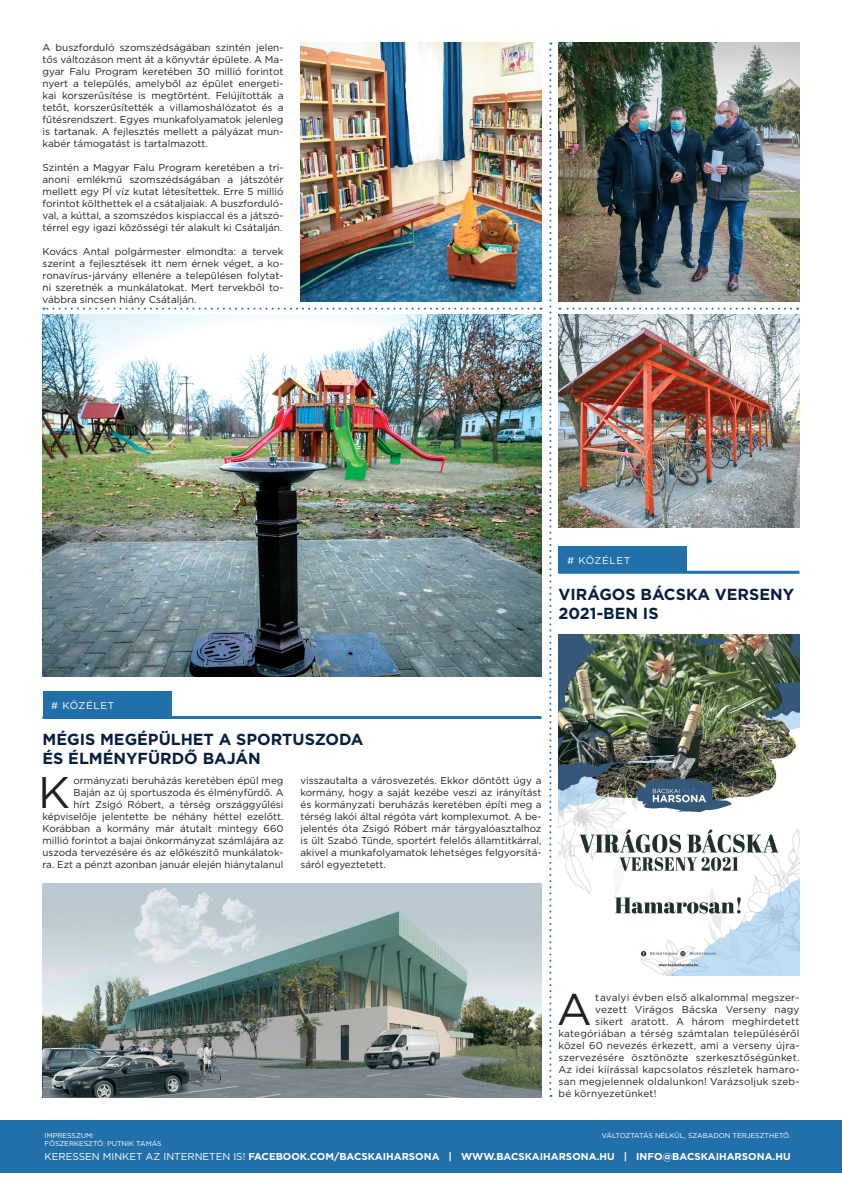
<style>
.page{position:relative;width:842px;height:1191px;background:#fff}
.page>*{position:absolute;margin:0;border:0;box-sizing:border-box;transform-origin:0 0}
.t1{font:44.3px "Gotham";color:#231f20}
.t2{font:700 16px/19.2px "Gotham";color:#061f3f}
.t3{font:10px/12px "Gotham";color:#231f20;text-align:justify}
.t4{font:10px "Gotham";letter-spacing:.02em;color:#231f20}
.t5{font:700 10px "Gotham";color:#fff}
.t6{font:10px "Gotham";letter-spacing:.07em;color:#fff}
.t7{font:7px/8.4px "Gotham";color:#fff}
.s1{font-weight:400}
</style>
<div class="page">
<div style="left:43px;top:692px;width:128px;height:26px;background:#2270aa"></div>
<hr style="left:43px;top:716px;width:498px;height:3px;background:#2270aa">
<div style="left:0;top:1120px;width:842px;height:52px;background:#2270aa"></div>
<div style="left:558px;top:546px;width:129px;height:27px;background:#2270aa"></div>
<hr style="left:558px;top:571px;width:241px;height:3px;background:#2270aa">
<img style="left:559px;top:635px;width:240px;height:340px">
<img style="left:43px;top:883px;width:498px;height:214px">
<svg style="left:549px;top:43px;width:2px;height:1054px"></svg>
<svg style="left:44px;top:308px;width:490px;height:2px"></svg>
<svg style="left:559px;top:308px;width:232px;height:2px"></svg>
<img style="left:558px;top:315px;width:241px;height:212px">
<img style="left:43px;top:315px;width:498px;height:361px">
<img style="left:558px;top:43px;width:241px;height:259px">
<img style="left:300px;top:43px;width:241px;height:259px">
<p class="t3" style="left:43px;top:41px;width:242px">A buszforduló szomszédságában szintén jelen&shy;tős változáson ment át a könyvtár épülete. A Ma&shy;gyar Falu Program keretében 30 millió forintot nyert a település, amelyből az épület energeti&shy;kai korszerűsítése is megtörtént. Felújították a tetőt, korszerűsítették a villamoshálózatot és a fűtésrendszert. Egyes munkafolyamatok jelenleg is tartanak. A fejlesztés mellett a pályázat mun&shy;kabér támogatást is tartalmazott.</p>
<p class="t3" style="left:43px;top:161px;width:242px">Szintén a Magyar Falu Program keretében a tri&shy;anoni emlékmű szomszédságában a játszótér mellett egy PÍ víz kutat létesítettek. Erre 5 millió forintot költhettek el a csátaljaiak. A buszforduló&shy;val, a kúttal, a szomszédos kispiaccal és a játszó&shy;térrel egy igazi közösségi tér alakult ki Csátalján.</p>
<p class="t3" style="left:43px;top:245px;width:242px">Kovács Antal polgármester elmondta: a tervek szerint a fejlesztések itt nem érnek véget, a ko&shy;ronavírus-járvány ellenére a településen folytat&shy;ni szeretnék a munkálatokat. Mert tervekből to&shy;vábbra sincsen hiány Csátalján.</p>
<p class="t6" style="left:567px;top:554px;width:65px"># KÖZÉLET</p>
<h2 class="t2" style="left:558px;top:584px;width:237px">VIRÁGOS BÁCSKA VERSENY<br>2021-BEN IS</h2>
<p class="t6" style="left:51px;top:699px;width:65px"># KÖZÉLET</p>
<h2 class="t2" style="left:43px;top:729px;width:322px">MÉGIS MEGÉPÜLHET A SPORTUSZODA<br>ÉS ÉLMÉNYFÜRDŐ BAJÁN</h2>
<p class="t3" style="left:43px;top:774px;width:242px;text-align:right">ormányzati beruházás keretében épül meg<br>Baján az új sportuszoda és élményfürdő. A<br>hírt Zsigó Róbert, a térség országgyűlési képviselője jelentette be néhány héttel ezelőtt.<br>Korábban a kormány már átutalt mintegy 660 millió forintot a bajai önkormányzat számlájára az uszoda tervezésére és az előkészítő munkálatok&shy;ra. Ezt a pénzt azonban január elején hiánytalanul</p>
<p class="t3" style="left:300px;top:774px;width:242px">visszautalta a városvezetés. Ekkor döntött úgy a kormány, hogy a saját kezébe veszi az irányítást és kormányzati beruházás keretében építi meg a térség lakói által régóta várt komplexumot. A be&shy;jelentés óta Zsigó Róbert már tárgyalóasztalhoz is ült Szabó Tünde, sportért felelős államtitkárral, akivel a munkafolyamatok lehetséges felgyorsítá&shy;sáról egyeztetett.</p>
<h1 class="t1" style="left:38px;top:764px;width:33px">K</h1>
<h1 class="t1" style="left:557px;top:981px;width:36px">A</h1>
<p class="t4" style="left:595px;top:991px;width:206px">tavalyi évben első alkalommal megszer-</p>
<p class="t4" style="left:595px;top:1003px;width:206px">vezett Virágos Bácska Verseny nagy</p>
<p class="t4" style="left:595px;top:1015px;width:206px">sikert aratott. A három meghirdetett</p>
<p class="t4" style="left:558px;top:1027px;width:242px">kategóriában a térség számtalan településéről</p>
<p class="t4" style="left:558px;top:1039px;width:242px">közel 60 nevezés érkezett, ami a verseny újra-</p>
<p class="t4" style="left:558px;top:1051px;width:242px">szervezésére ösztönözte szerkesztőségünket.</p>
<p class="t4" style="left:558px;top:1063px;width:242px">Az idei kiírással kapcsolatos részletek hamaro-</p>
<p class="t4" style="left:558px;top:1075px;width:242px">san megjelennek oldalunkon! Varázsoljuk szeb-</p>
<p class="t4" style="left:558px;top:1087px;width:100px">bé környezetünket!</p>
<p class="t7" style="left:602px;top:1131px;width:190px">VÁLTOZTATÁS NÉLKÜL, SZABADON TERJESZTHETŐ.</p>
<p class="t7" style="left:45px;top:1131px;width:119px">IMPRESSZUM:<br>FŐSZERKESZTŐ: PUTNIK TAMÁS</p>
<p class="t5" style="left:45px;top:1149px;width:747px"><span class="s1">KERESSEN MINKET AZ INTERNETEN IS!</span> FACEBOOK.COM/BACSKAIHARSONA | WWW.BACSKAIHARSONA.HU | INFO@BACSKAIHARSONA.HU</p>
</div>
